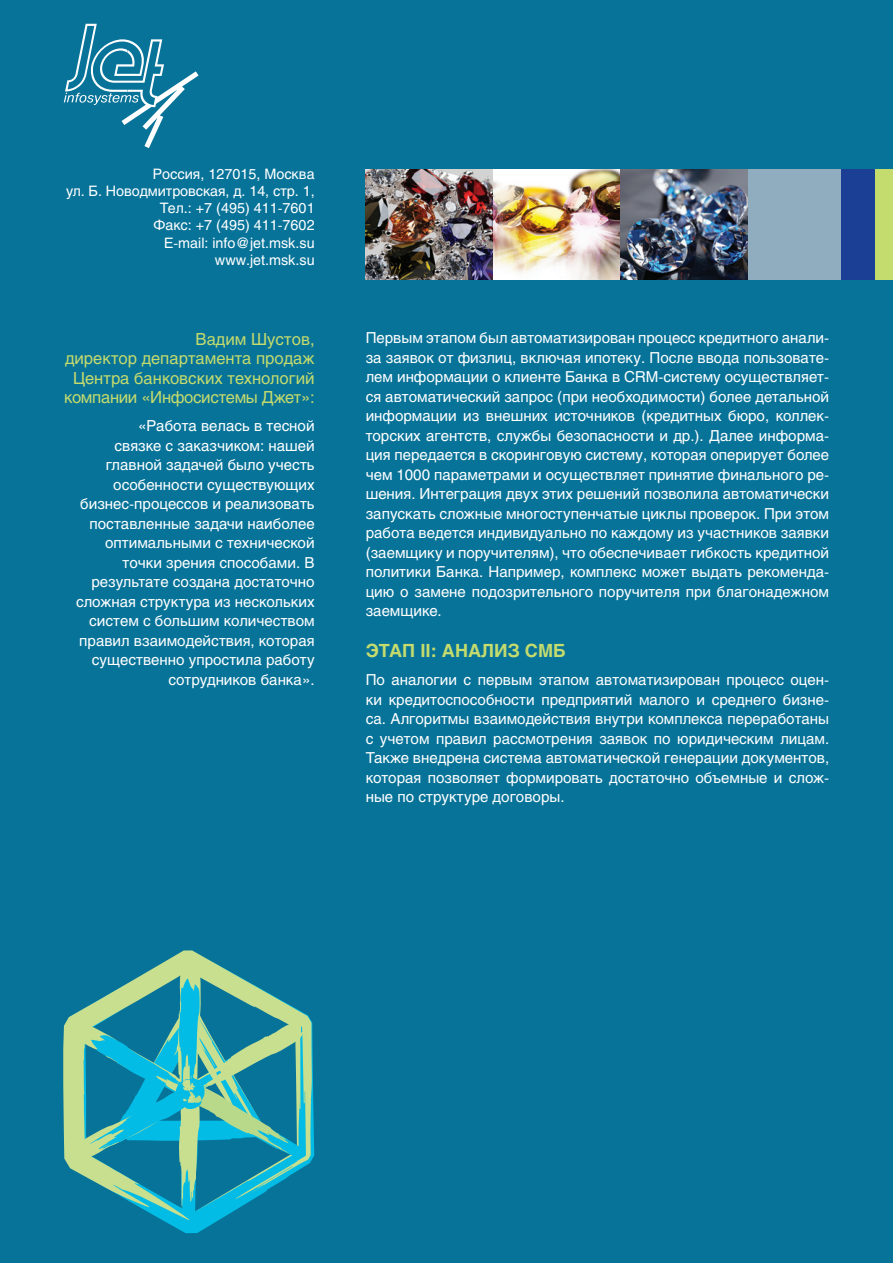
<style>
.page{position:relative;width:893px;height:1263px;background:#077399}
.page>*{position:absolute;margin:0;border:0;box-sizing:border-box;transform-origin:0 0}
.t1{font:700 18px "Helios";color:#c4db6d}
.t2{font:16.5px/19.5px "Helios";color:#c4db6d;text-align:right}
.t3{font:15px/19.5px "Helios";color:#fff;text-align:justify}
.t4{font:14.25px/17.1px "Helios";color:#fff;text-align:right}
</style>
<div class="page">
<img style="left:366px;top:169px;width:380px;height:111px">
<div style="left:746px;top:169px;width:147px;height:111px;background:#8fadbe"></div>
<div style="left:842px;top:169px;width:51px;height:111px;background:#1b3f94"></div>
<div style="left:876px;top:169px;width:17px;height:111px;background:#c4db6d"></div>
<svg style="left:64px;top:24px;width:135px;height:124px"></svg>
<svg style="left:65px;top:950px;width:248px;height:284px"></svg>
<p class="t4" style="left:66px;top:165px;width:250px">Россия, 127015, Москва<br>ул. Б. Новодмитровская, д. 14, стр. 1,<br>Тел.: +7 (495) 411-7601<br>Факс: +7 (495) 411-7602<br>E-mail: info@jet.msk.su www.jet.msk.su</p>
<p class="t2" style="left:64px;top:328px;width:252px">Вадим Шустов,<br>директор департамента продаж<br>Центра банковских технологий компании «Инфосистемы Джет»:</p>
<p class="t3" style="left:76px;top:415px;width:240px;text-align:right">«Работа велась в тесной<br>связке с заказчиком: нашей главной задачей было учесть особенности существующих бизнес-процессов и реализовать поставленные задачи наиболее оптимальными с технической точки зрения способами. В результате создана достаточно сложная структура из нескольких систем с большим количеством правил взаимодействия, которая существенно упростила работу сотрудников банка».</p>
<p class="t3" style="left:366px;top:328px;width:465px">Первым этапом был автоматизирован процесс кредитного анали&shy;за заявок от физлиц, включая ипотеку. После ввода пользовате&shy;лем информации о клиенте Банка в CRM-систему осуществляет&shy;ся автоматический запрос (при необходимости) более детальной информации из внешних источников (кредитных бюро, коллек&shy;торских агентств, службы безопасности и др.). Далее информа&shy;ция передается в скоринговую систему, которая оперирует более чем 1000 параметрами и осуществляет принятие финального ре&shy;шения. Интеграция двух этих решений позволила автоматически запускать сложные многоступенчатые циклы проверок. При этом работа ведется индивидуально по каждому из участников заявки (заемщику и поручителям), что обеспечивает гибкость кредитной политики Банка. Например, комплекс может выдать рекоменда&shy;цию о замене подозрительного поручителя при благонадежном заемщике.</p>
<p class="t1" style="left:366px;top:640px;width:202px">ЭТАП II: АНАЛИЗ СМБ</p>
<p class="t3" style="left:366px;top:670px;width:465px">По аналогии с первым этапом автоматизирован процесс оцен&shy;ки кредитоспособности предприятий малого и среднего бизне&shy;са. Алгоритмы взаимодействия внутри комплекса переработаны с учетом правил рассмотрения заявок по юридическим лицам.<br>Также внедрена система автоматической генерации документов, которая позволяет формировать достаточно объемные и слож&shy;ные по структуре договоры.</p>
</div>
